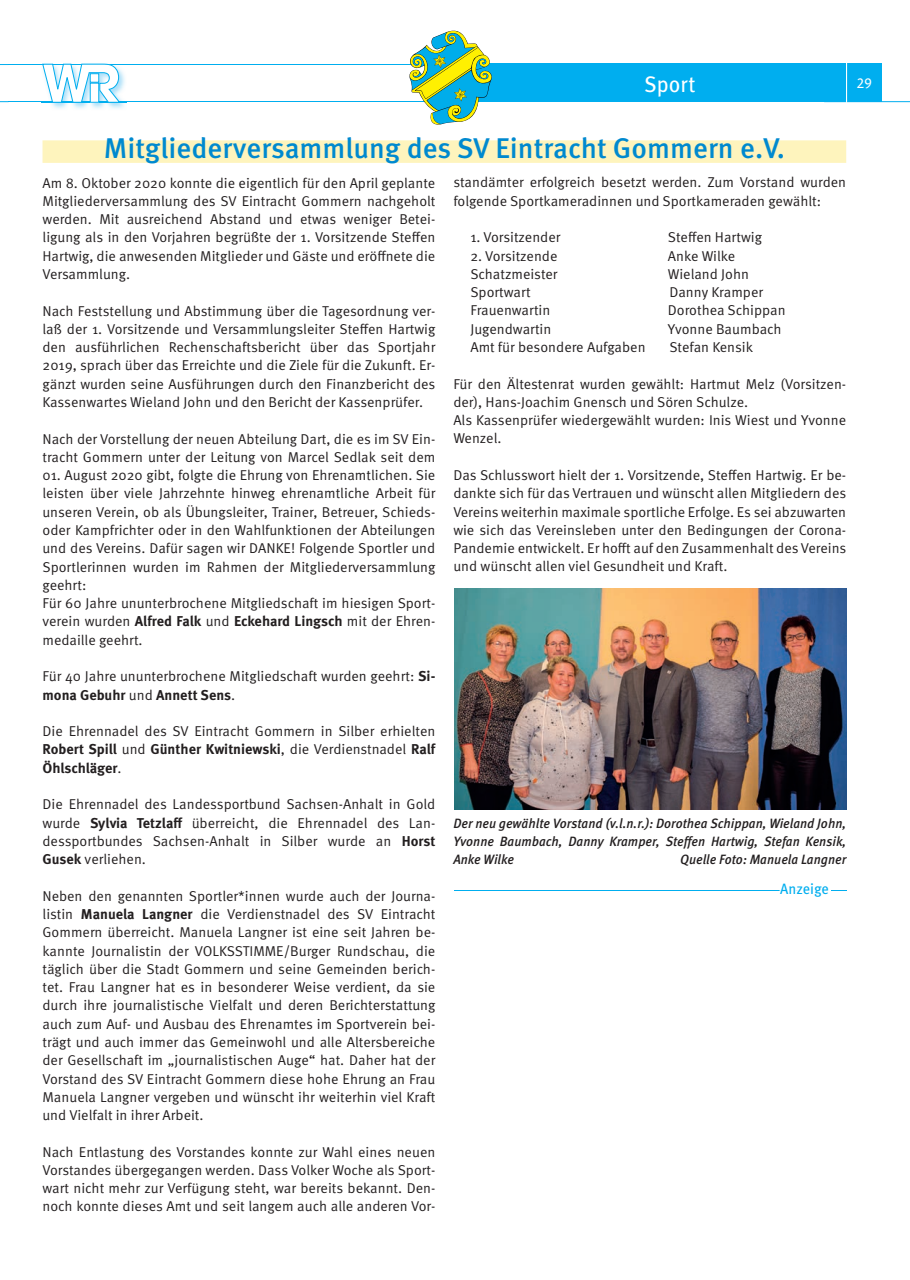
<style>
.page{position:relative;width:910px;height:1280px;background:#fff}
.page>*{position:absolute;margin:0;border:0;box-sizing:border-box;transform-origin:0 0}
.t1{font:500 28.5px "Meta Pro";color:#0089cf}
.t2{font:22.5px "Meta Pro";color:#fff;scale:.95 1}
.t3{font:15px "Meta Pro";letter-spacing:-.005em;color:#00aeef;scale:.95 1}
.t4{font:15px "Today SB";color:#fff;scale:.95 1}
.t5{font:14.25px/18.3px "Meta Pro";color:#231f20;text-align:justify}
.t6{font:italic 500 13.5px/18.3px "Meta Pro";color:#231f20;text-align:justify;scale:.95 1}
.s1{font-weight:700}
</style>
<div class="page">
<div style="left:451px;top:63px;width:395px;height:39px;background:#00aeef"></div>
<hr style="left:9px;top:101px;width:814px;height:1px;background:#00aeef">
<hr style="left:9px;top:64px;width:814px;height:1px;background:#00aeef">
<hr style="left:824px;top:101px;width:86px;height:1px;background:#00aeef">
<div style="left:847px;top:63px;width:35px;height:39px;background:#00aeef"></div>
<hr style="left:846px;top:62px;width:1px;height:41px;background:#fff">
<img style="left:409px;top:30px;width:83px;height:95px">
<img style="left:41px;top:63px;width:86px;height:46px">
<svg style="left:42px;top:64px;width:78px;height:39px"></svg>
<div style="left:43px;top:140px;width:803px;height:23px;background:#fef4bd"></div>
<img style="left:454px;top:589px;width:393px;height:220px">
<hr style="left:454px;top:890px;width:393px;height:1px;background:#00aeef">
<img style="left:779px;top:890px;width:51px;height:1px">
<h2 class="t2" style="left:644px;top:70px;width:55px">Sport</h2>
<p class="t4" style="left:857px;top:75px;width:17px">29</p>
<h1 class="t1" style="left:104px;top:130px;width:682px">Mitgliederversammlung des SV Eintracht Gommern e.V.</h1>
<p class="t5" style="left:43px;top:174px;width:394px">Am 8. Oktober 2020 konnte die eigentlich für den April geplante Mitgliederversammlung des SV Eintracht Gommern nachgeholt werden. Mit ausreichend Abstand und etwas weniger Betei&shy;ligung als in den Vorjahren begrüßte der 1. Vorsitzende Steffen Hartwig, die anwesenden Mitglieder und Gäste und eröffnete die Versammlung.</p>
<p class="t5" style="left:43px;top:302px;width:394px">Nach Feststellung und Abstimmung über die Tagesordnung ver&shy;laß der 1. Vorsitzende und Versammlungsleiter Steffen Hartwig den ausführlichen Rechenschaftsbericht über das Sportjahr 2019, sprach über das Erreichte und die Ziele für die Zukunft. Er&shy;gänzt wurden seine Ausführungen durch den Finanzbericht des Kassenwartes Wieland John und den Bericht der Kassenprüfer.</p>
<p class="t5" style="left:43px;top:430px;width:394px">Nach der Vorstellung der neuen Abteilung Dart, die es im SV Ein&shy;tracht Gommern unter der Leitung von Marcel Sedlak seit dem</p>
<p class="t5" style="left:43px;top:466px;width:394px;text-align:left">01. August 2020 gibt, folgte die Ehrung von Ehrenamtlichen. Sie leisten über viele Jahrzehnte hinweg ehrenamtliche Arbeit für unseren Verein, ob als Übungsleiter, Trainer, Betreuer, Schieds&shy;oder Kampfrichter oder in den Wahlfunktionen der Abteilungen und des Vereins. Dafür sagen wir DANKE! Folgende Sportler und Sportlerinnen wurden im Rahmen der Mitgliederversammlung geehrt:<br>Für 60 Jahre ununterbrochene Mitgliedschaft im hiesigen Sport&shy;verein wurden <span class="s1">Alfred Falk</span> und <span class="s1">Eckehard Lingsch</span> mit der Ehren&shy;medaille geehrt.</p>
<p class="t5" style="left:43px;top:667px;width:394px">Für 40 Jahre ununterbrochene Mitgliedschaft wurden geehrt: <span class="s1">Si&shy;mona Gebuhr</span> und <span class="s1">Annett Sens</span>.</p>
<p class="t5" style="left:43px;top:722px;width:395px">Die Ehrennadel des SV Eintracht Gommern in Silber erhielten <span class="s1">Robert Spill</span> und <span class="s1">Günther Kwitniewski</span>, die Verdienstnadel <span class="s1">Ralf Öhlschläger</span>.</p>
<p class="t5" style="left:43px;top:795px;width:394px">Die Ehrennadel des Landessportbund Sachsen-Anhalt in Gold wurde <span class="s1">Sylvia Tetzlaff</span> überreicht, die Ehrennadel des Lan&shy;dessportbundes Sachsen-Anhalt in Silber wurde an <span class="s1">Horst Gusek</span> verliehen.</p>
<p class="t5" style="left:43px;top:887px;width:394px">Neben den genannten Sportler*innen wurde auch der Journa&shy;listin <span class="s1">Manuela Langner</span> die Verdienstnadel des SV Eintracht Gommern überreicht. Manuela Langner ist eine seit Jahren be&shy;kannte Journalistin der VOLKSSTIMME/Burger Rundschau, die täglich über die Stadt Gommern und seine Gemeinden berich&shy;tet. Frau Langner hat es in besonderer Weise verdient, da sie durch ihre journalistische Vielfalt und deren Berichterstattung auch zum Auf- und Ausbau des Ehrenamtes im Sportverein bei&shy;trägt und auch immer das Gemeinwohl und alle Altersbereiche der Gesellschaft im „journalistischen Auge“ hat. Daher hat der Vorstand des SV Eintracht Gommern diese hohe Ehrung an Frau Manuela Langner vergeben und wünscht ihr weiterhin viel Kraft und Vielfalt in ihrer Arbeit.</p>
<p class="t5" style="left:43px;top:1143px;width:394px">Nach Entlastung des Vorstandes konnte zur Wahl eines neuen Vorstandes übergegangen werden. Dass Volker Woche als Sport&shy;wart nicht mehr zur Verfügung steht, war bereits bekannt. Den&shy;noch konnte dieses Amt und seit langem auch alle anderen Vor-</p>
<p class="t5" style="left:453px;top:174px;width:394px">standämter erfolgreich besetzt werden. Zum Vorstand wurden folgende Sportkameradinnen und Sportkameraden gewählt:</p>
<p class="t5" style="left:470px;top:229px;width:92px">1. Vorsitzender</p>
<p class="t5" style="left:668px;top:229px;width:96px">Steffen Hartwig</p>
<p class="t5" style="left:470px;top:247px;width:89px">2. Vorsitzende</p>
<p class="t5" style="left:668px;top:247px;width:69px">Anke Wilke</p>
<p class="t5" style="left:470px;top:265px;width:89px">Schatzmeister</p>
<p class="t5" style="left:668px;top:265px;width:83px">Wieland John</p>
<p class="t5" style="left:470px;top:284px;width:62px">Sportwart</p>
<p class="t5" style="left:669px;top:284px;width:95px">Danny Kramper</p>
<p class="t5" style="left:470px;top:302px;width:81px">Frauenwartin</p>
<p class="t5" style="left:668px;top:302px;width:119px">Dorothea Schippan</p>
<p class="t5" style="left:470px;top:320px;width:83px">Jugendwartin</p>
<p class="t5" style="left:668px;top:320px;width:115px">Yvonne Baumbach</p>
<p class="t5" style="left:470px;top:338px;width:177px">Amt für besondere Aufgaben</p>
<p class="t5" style="left:669px;top:338px;width:85px">Stefan Kensik</p>
<p class="t5" style="left:453px;top:375px;width:394px;text-align:left">Für den Ältestenrat wurden gewählt: Hartmut Melz (Vorsitzen&shy;der), Hans-Joachim Gnensch und Sören Schulze.<br>Als Kassenprüfer wiedergewählt wurden: Inis Wiest und Yvonne Wenzel.</p>
<p class="t5" style="left:453px;top:466px;width:394px">Das Schlusswort hielt der 1. Vorsitzende, Steffen Hartwig. Er be&shy;dankte sich für das Vertrauen und wünscht allen Mitgliedern des Vereins weiterhin maximale sportliche Erfolge. Es sei abzuwarten wie sich das Vereinsleben unter den Bedingungen der Corona-Pandemie entwickelt. Er hofft auf den Zusammenhalt des Vereins und wünscht allen viel Gesundheit und Kraft.</p>
<p class="t6" style="left:453px;top:814px;width:415px">Der neu gewählte Vorstand (v.l.n.r.): Dorothea Schippan, Wieland John, Yvonne Baumbach, Danny Kramper, Steffen Hartwig, Stefan Kensik, Anke Wilke</p>
<p class="t6" style="left:680px;top:851px;width:177px">Quelle Foto: Manuela Langner</p>
<p class="t3" style="left:780px;top:880px;width:53px">Anzeige</p>
</div>
